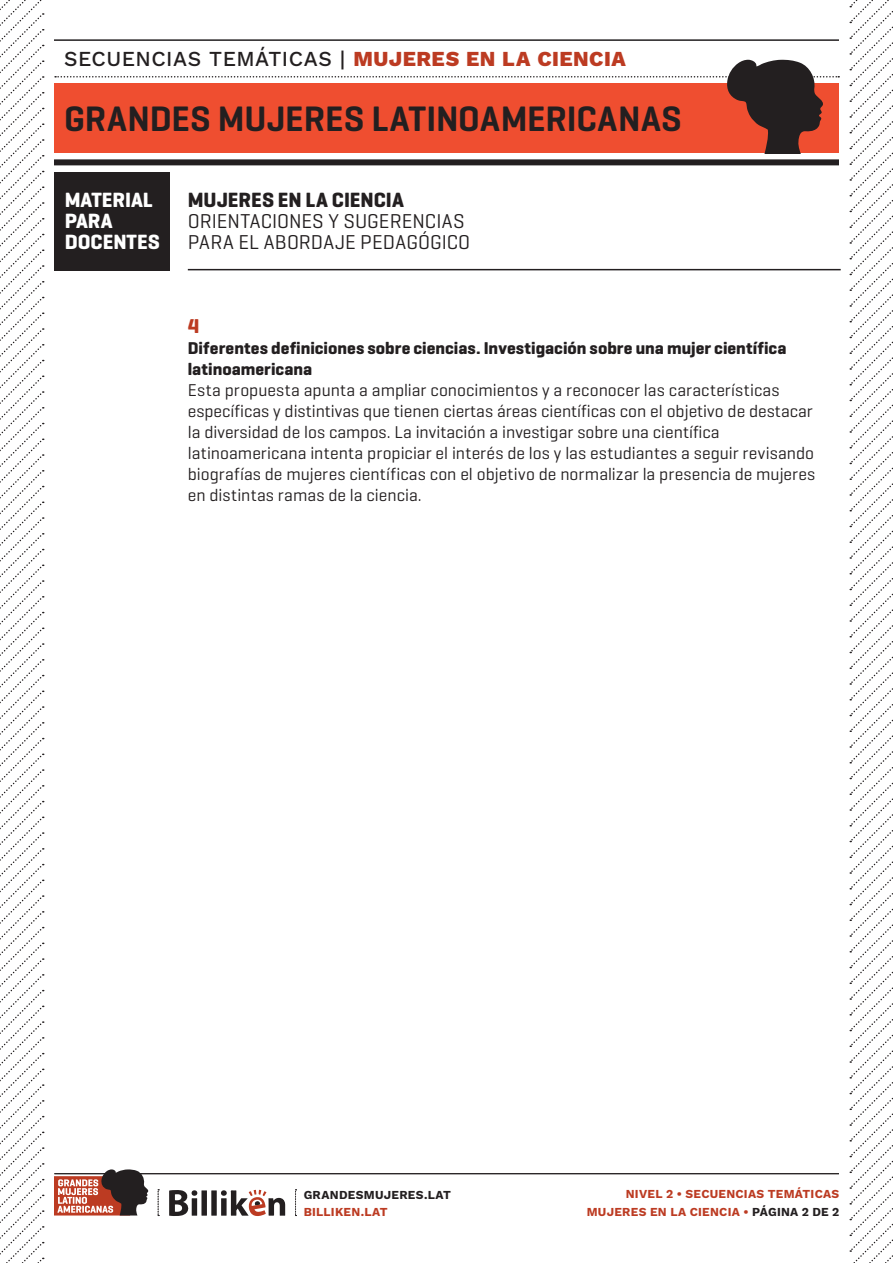
<style>
.page{position:relative;width:893px;height:1263px;background:#fff}
.page>*{position:absolute;margin:0;border:0;box-sizing:border-box;transform-origin:0 0}
.t1{font:600 36px "Geogrotesque";color:#231f20}
.t2{font:21px "Work Sans";letter-spacing:.025em;color:#231f20}
.TITULO_INTEGRADO{font:700 21px/21px "Geogrotesque";color:#fff}
.TITULO_INTEGRADO-2{font:700 21px "Geogrotesque";color:#231f20}
._1_2_3{font:20.4px/21px "Geogrotesque";letter-spacing:.005em;color:#231f20}
._1_2_3-2{font:700 20.4px "Geogrotesque";color:#bc3b22}
.TEXTO_BASE{font:17.4px/21px "Geogrotesque";color:#231f20}
.TEXTO_BASE-2{font:700 17.4px "Geogrotesque";color:#231f20}
.t3{font:12px "Work Sans";letter-spacing:.02em;color:#bc3b22}
.t4{font:12px "Work Sans";letter-spacing:.025em;color:#231f20}
.s1{color:#bc3b22}
.s2{font-weight:700}
.s3{color:#231f20}
</style>
<div class="page">
<div style="left:54px;top:159px;width:785px;height:6px;background:#231f20"></div>
<hr style="left:54px;top:39px;width:785px;height:2px;background:#231f20">
<svg style="left:55px;top:60px;width:784px;height:93px"></svg>
<svg style="left:169px;top:1190px;width:116px;height:26px"></svg>
<svg style="left:54px;top:1169px;width:95px;height:46px"></svg>
<hr style="left:54px;top:1173px;width:785px;height:1px;background:#231f20">
<svg style="left:158px;top:1189px;width:1px;height:27px"></svg>
<svg style="left:295px;top:1189px;width:2px;height:27px"></svg>
<div style="left:54px;top:172px;width:116px;height:98px;background:#231f20"></div>
<hr style="left:188px;top:269px;width:653px;height:1px;background:#231f20">
<svg style="left:849px;top:0;width:44px;height:1263px"></svg>
<svg style="left:0;top:0;width:44px;height:1263px"></svg>
<p class="t2" style="left:64px;top:43px;width:563px">SECUENCIAS TEMÁTICAS | <span class="s1">MUJERES EN LA CIENCIA</span></p>
<h1 class="t1" style="left:64px;top:96px;width:619px">GRANDES MUJERES LATINOAMERICANAS</h1>
<p class="TITULO_INTEGRADO" style="left:65px;top:190px;width:97px">MATERIAL<br>PARA<br>DOCENTES</p>
<p class="TITULO_INTEGRADO-2" style="left:188px;top:187px;width:218px">MUJERES EN LA CIENCIA</p>
<p class="_1_2_3" style="left:188px;top:210px;width:284px">ORIENTACIONES Y SUGERENCIAS<br>PARA EL ABORDAJE PEDAGÓGICO</p>
<p class="_1_2_3-2" style="left:188px;top:314px;width:13px">4</p>
<p class="TEXTO_BASE-2" style="left:188px;top:338px;width:600px">Diferentes definiciones sobre ciencias. Investigación sobre una mujer científica</p>
<p class="TEXTO_BASE" style="left:188px;top:358px;width:629px"><span class="s2">latinoamericana<br></span>Esta propuesta apunta a ampliar conocimientos y a reconocer las características específicas y distintivas que tienen ciertas áreas científicas con el objetivo de destacar la diversidad de los campos. La invitación a investigar sobre una científica latinoamericana intenta propiciar el interés de los y las estudiantes a seguir revisando biografías de mujeres científicas con el objetivo de normalizar la presencia de mujeres en distintas ramas de la ciencia.</p>
<p class="t4" style="left:304px;top:1185px;width:149px">GRANDESMUJERES.LAT</p>
<p class="t3" style="left:304px;top:1202px;width:86px">BILLIKEN.LAT</p>
<p class="t3" style="left:626px;top:1185px;width:215px">NIVEL 2 • SECUENCIAS TEMÁTICAS</p>
<p class="t3" style="left:587px;top:1202px;width:254px">MUJERES EN LA CIENCIA • <span class="s3">PÁGINA 2 DE 2</span></p>
</div>
